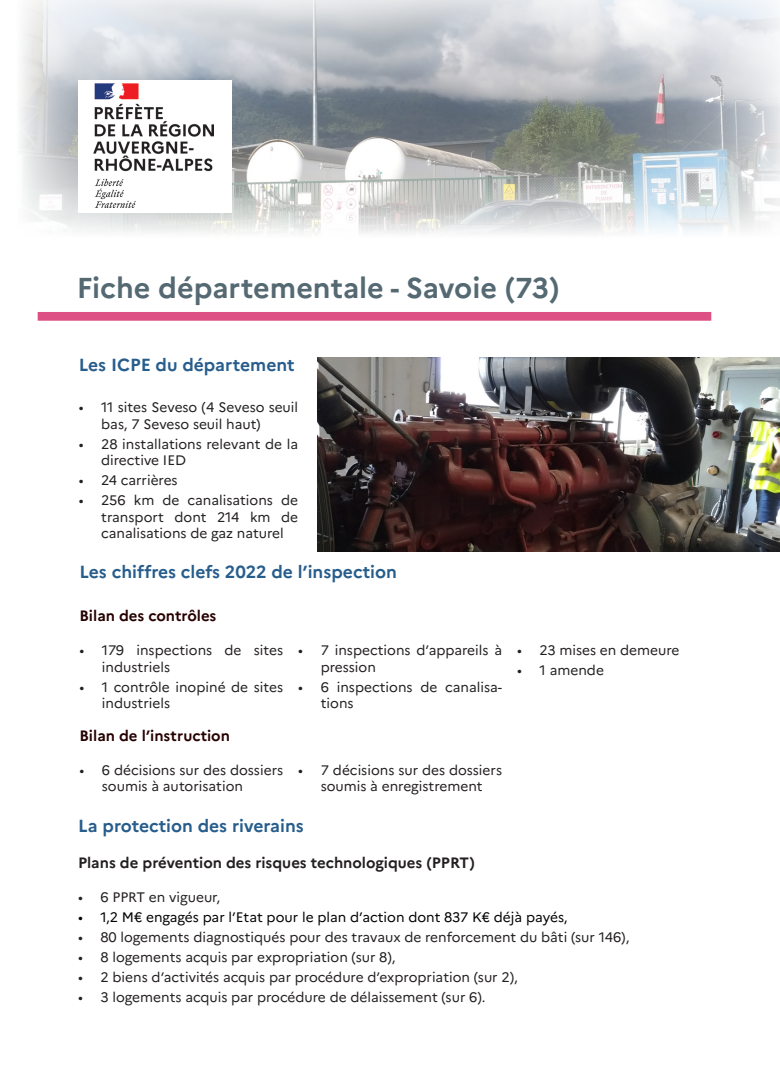
<style>
.page{position:relative;width:780px;height:1088px;background:#fff}
.page>*{position:absolute;margin:0;border:0;box-sizing:border-box;transform-origin:0 0}
.TITRES_PRINCIPAUX{font:700 28.75px "Marianne";color:#556973}
.Style_de_paragraphe_1{font:700 17.5px "Marianne";color:#275d8c}
.Style_de_paragraphe_2{font:700 15px "Marianne";color:#231f20}
.t1{font:700 15px "Marianne";color:#270000}
.t2{font:13.75px/16.5px "Marianne";color:#231f20}
.t3{font:13.75px "Marianne";color:#000}
</style>
<div class="page">
<img style="left:20px;top:0;width:760px;height:234px">
<div style="left:38px;top:312px;width:673px;height:9px;background:#dd5084"></div>
<img style="left:318px;top:358px;width:462px;height:193px">
<div style="left:79px;top:80px;width:153px;height:133px;background:#fff"></div>
<img style="left:94px;top:83px;width:119px;height:124px">
<p class="TITRES_PRINCIPAUX" style="left:77px;top:265px;width:484px">Fiche départementale - Savoie (73)</p>
<p class="Style_de_paragraphe_1" style="left:79px;top:351px;width:217px">Les ICPE du département</p>
<p class="t2" style="left:101px;top:398px;width:198px;text-indent:-22px">• 11 sites Seveso (4 Seveso seuil bas, 7 Seveso seuil haut)</p>
<p class="t2" style="left:101px;top:434px;width:198px;text-indent:-22px">• 28 installations relevant de la directive IED</p>
<p class="t2" style="left:79px;top:471px;width:100px">• 24 carrières</p>
<p class="t2" style="left:101px;top:491px;width:198px;text-align:justify;text-indent:-22px">• 256 km de canalisations de transport dont 214 km de canalisations de gaz naturel</p>
<p class="Style_de_paragraphe_1" style="left:79px;top:559px;width:319px">Les chiffres clefs 2022 de l’inspection</p>
<p class="t1" style="left:79px;top:604px;width:138px">Bilan des contrôles</p>
<p class="t2" style="left:102px;top:641px;width:183px;text-indent:-22px">• 179 inspections de sites industriels</p>
<p class="t2" style="left:102px;top:678px;width:183px;text-indent:-22px">• 1 contrôle inopiné de sites industriels</p>
<p class="t2" style="left:321px;top:641px;width:183px;text-indent:-23px">• 7 inspections d’appareils à pression</p>
<p class="t2" style="left:321px;top:678px;width:183px;text-indent:-23px">• 6 inspections de canalisa&shy;tions</p>
<p class="t2" style="left:517px;top:641px;width:164px">• 23 mises en demeure</p>
<p class="t2" style="left:517px;top:661px;width:88px">• 1 amende</p>
<p class="t1" style="left:79px;top:724px;width:152px">Bilan de l’instruction</p>
<p class="t2" style="left:102px;top:760px;width:183px;text-indent:-22px">• 6 décisions sur des dossiers soumis à autorisation</p>
<p class="t2" style="left:298px;top:760px;width:205px;text-align:center">• 7 décisions sur des dossiers soumis à enregistrement</p>
<p class="Style_de_paragraphe_1" style="left:78px;top:812px;width:227px">La protection des riverains</p>
<p class="Style_de_paragraphe_2" style="left:78px;top:850px;width:398px">Plans de prévention des risques technologiques (PPRT)</p>
<p class="t2" style="left:78px;top:887px;width:144px">• 6 PPRT en vigueur,</p>
<p class="t3" style="left:78px;top:906px;width:491px">• 1,2 M€ engagés par l’Etat pour le plan d’action dont 837 K€ déjà payés,</p>
<p class="t2" style="left:78px;top:927px;width:553px">• 80 logements diagnostiqués pour des travaux de renforcement du bâti (sur 146),</p>
<p class="t2" style="left:78px;top:947px;width:319px">• 8 logements acquis par expropriation (sur 8),</p>
<p class="t2" style="left:78px;top:967px;width:441px">• 2 biens d’activités acquis par procédure d’expropriation (sur 2),</p>
<p class="t2" style="left:78px;top:988px;width:409px">• 3 logements acquis par procédure de délaissement (sur 6).</p>
</div>
